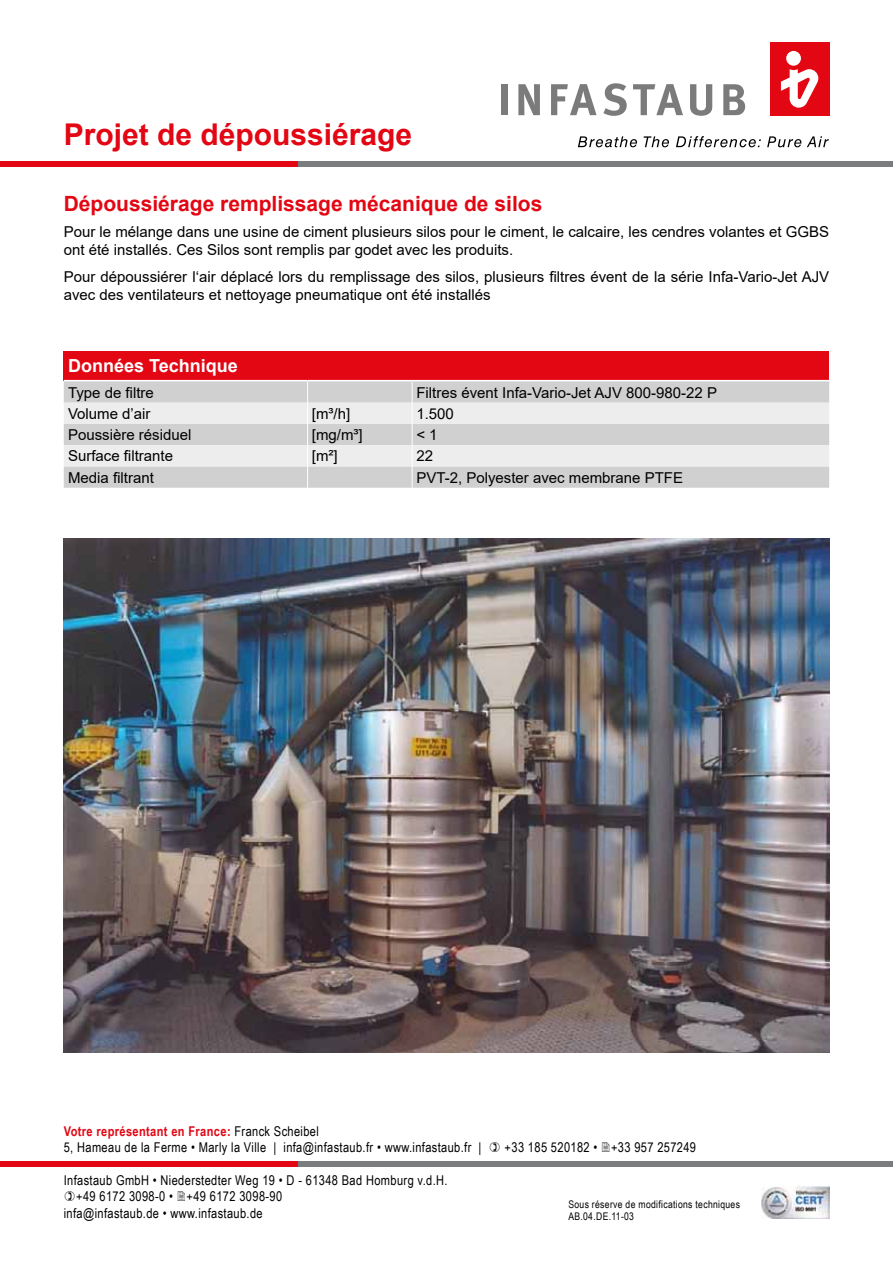
<style>
.page{position:relative;width:893px;height:1263px;background:#fff}
.page>*{position:absolute;margin:0;border:0;box-sizing:border-box;transform-origin:0 0}
.t1{font:700 30px "Arial";color:#e30613}
.t2{font:700 21px "Arial";color:#e30613}
.t3{font:700 18px "Arial";color:#fff}
.t4{font:15px/18px "Arial";color:#000}
.t5{font:13.5px/16.5px "Arial Narrow";letter-spacing:.025em;color:#000}
.t6{font:10.5px/12.6px "Arial Narrow";letter-spacing:.03em;color:#000}
.s1{font-weight:700;color:#e30613}
</style>
<div class="page">
<svg style="left:578px;top:136px;width:59px;height:11px"></svg>
<svg style="left:644px;top:136px;width:25px;height:11px"></svg>
<svg style="left:676px;top:136px;width:85px;height:11px"></svg>
<svg style="left:767px;top:136px;width:34px;height:11px"></svg>
<svg style="left:807px;top:136px;width:22px;height:11px"></svg>
<div style="left:501px;top:84px;width:6px;height:31px;background:#7c7b7b"></div>
<svg style="left:518px;top:84px;width:22px;height:31px"></svg>
<svg style="left:551px;top:84px;width:46px;height:31px"></svg>
<svg style="left:603px;top:83px;width:24px;height:33px"></svg>
<svg style="left:633px;top:84px;width:50px;height:31px"></svg>
<svg style="left:690px;top:84px;width:22px;height:32px"></svg>
<svg style="left:723px;top:84px;width:22px;height:31px"></svg>
<div style="left:770px;top:43px;width:59px;height:73px;background:#e30613"></div>
<div style="left:786px;top:51px;width:15px;height:15px;background:#fff;border-radius:50%"></div>
<svg style="left:781px;top:69px;width:37px;height:39px"></svg>
<div style="left:298px;top:1161px;width:595px;height:5px;background:#7b7c7e"></div>
<div style="left:0;top:1161px;width:298px;height:5px;background:#e30613"></div>
<div style="left:298px;top:162px;width:595px;height:5px;background:#7b7c7e"></div>
<div style="left:0;top:162px;width:298px;height:5px;background:#e30613"></div>
<img style="left:761px;top:1187px;width:68px;height:32px">
<div style="left:64px;top:351px;width:765px;height:30px;background:#e30613"></div>
<svg style="left:64px;top:381px;width:765px;height:107px;background:#d1d1d1"></svg>
<svg style="left:64px;top:403px;width:765px;height:63px;background:#e3e3e3"></svg>
<hr style="left:64px;top:380px;width:244px;height:1px;background:#fff">
<hr style="left:308px;top:380px;width:104px;height:1px;background:#fff">
<hr style="left:412px;top:380px;width:417px;height:1px;background:#fff">
<svg style="left:307px;top:381px;width:1px;height:107px"></svg>
<svg style="left:412px;top:381px;width:1px;height:107px"></svg>
<img style="left:64px;top:539px;width:765px;height:514px">
<h1 class="t1" style="left:64px;top:113px;width:350px">Projet de dépoussiérage</h1>
<h2 class="t2" style="left:64px;top:189px;width:480px">Dépoussiérage remplissage mécanique de silos</h2>
<p class="t4" style="left:64px;top:223px;width:767px">Pour le mélange dans une usine de ciment plusieurs silos pour le ciment, le calcaire, les cendres volantes et GGBS ont été installés. Ces Silos sont remplis par godet avec les produits.</p>
<p class="t4" style="left:64px;top:268px;width:767px">Pour dépoussiérer l‘air déplacé lors du remplissage des silos, plusieurs filtres évent de la série Infa-Vario-Jet AJV avec des ventilateurs et nettoyage pneumatique ont été installés</p>
<p class="t3" style="left:68px;top:353px;width:171px">Données Technique</p>
<p class="t4" style="left:68px;top:383px;width:87px">Type de filtre</p>
<p class="t4" style="left:416px;top:383px;width:302px">Filtres évent Infa-Vario-Jet AJV 800-980-22 P</p>
<p class="t4" style="left:68px;top:404px;width:84px">Volume d’air</p>
<p class="t4" style="left:312px;top:404px;width:40px">[m³/h]</p>
<p class="t4" style="left:416px;top:404px;width:39px">1.500</p>
<p class="t4" style="left:68px;top:426px;width:125px">Poussière résiduel</p>
<p class="t4" style="left:312px;top:426px;width:52px">[mg/m³]</p>
<p class="t4" style="left:416px;top:426px;width:23px">&lt; 1</p>
<p class="t4" style="left:68px;top:447px;width:107px">Surface filtrante</p>
<p class="t4" style="left:312px;top:447px;width:27px">[m²]</p>
<p class="t4" style="left:416px;top:447px;width:18px">22</p>
<p class="t4" style="left:68px;top:468px;width:87px">Media filtrant</p>
<p class="t4" style="left:416px;top:468px;width:268px">PVT-2, Polyester avec membrane PTFE</p>
<p class="t5" style="left:64px;top:1122px;width:419px"><span class="s1">Votre représentant en France:</span> Franck Scheibel<br>5, Hameau de la Ferme • Marly la Ville | infa@infastaub.fr • www.infastaub.fr |</p>
<p class="t5" style="left:64px;top:1171px;width:385px">Infastaub GmbH • Niederstedter Weg 19 • D - 61348 Bad Homburg v.d.H.</p>
<p class="t5" style="left:76px;top:1188px;width:208px">+49 6172 3098-0 • +49 6172 3098-90</p>
<p class="t5" style="left:64px;top:1204px;width:200px">infa@infastaub.de • www.infastaub.de</p>
<p class="t5" style="left:505px;top:1138px;width:193px">+33 185 520182 • +33 957 257249</p>
<p class="t6" style="left:568px;top:1197px;width:173px">Sous réserve de modifications techniques<br>AB.04.DE.11-03</p>
</div>
